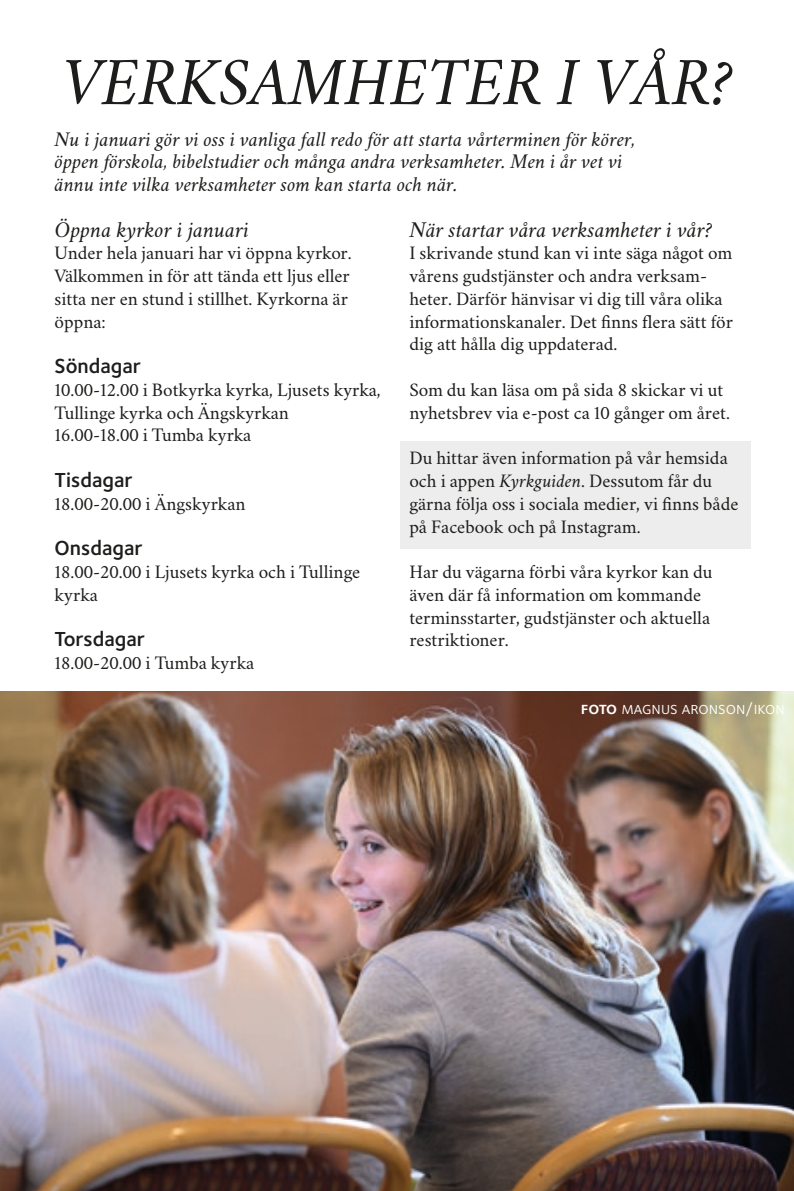
<style>
.page{position:relative;width:794px;height:1191px;background:#fff}
.page>*{position:absolute;margin:0;border:0;box-sizing:border-box;transform-origin:0 0}
.Sidrubrik__kursiv{font:italic 68.25px "Crimson Svk 2.0";color:#1d1d1b}
.Under_rubrik_liten_k{font:italic 22.75px "Crimson Svk 2.0";color:#1d1d1b}
.Ingress__kursiv{font:italic 21px/22.8px "Crimson Svk 2.0";color:#1d1d1b}
.Underrubrik_Liten{font:600 21px "Foundry Sterling";color:#1d1d1b}
.Bröd{font:19.25px/22.8px "Crimson Svk 2.0";color:#1d1d1b}
.Byline{font:17.5px "Foundry Sterling Book Expert";color:#fff}
.s1{font-style:italic}
.s2{font-family:"Foundry Sterling Demi Expert"}
</style>
<div class="page">
<hr style="left:793px;top:0;width:1px;height:1191px;background:#e5f3f7">
<div style="left:400px;top:441px;width:351px;height:108px;background:#ededed"></div>
<img style="left:0;top:692px;width:794px;height:499px">
<p class="Sidrubrik__kursiv" style="left:62px;top:40px;width:671px">VERKSAMHETER I VÅR?</p>
<p class="Ingress__kursiv" style="left:55px;top:127px;width:582px">Nu i januari gör vi oss i vanliga fall redo för att starta vårterminen för körer, öppen förskola, bibelstudier och många andra verksamheter. Men i år vet vi ännu inte vilka verksamheter som kan starta och när.</p>
<p class="Under_rubrik_liten_k" style="left:55px;top:215px;width:196px">Öppna kyrkor i januari</p>
<p class="Bröd" style="left:55px;top:241px;width:299px">Under hela januari har vi öppna kyrkor.<br>Välkommen in för att tända ett ljus eller sitta ner en stund i stillhet. Kyrkorna är öppna:</p>
<p class="Underrubrik_Liten" style="left:55px;top:354px;width:88px">Söndagar</p>
<p class="Bröd" style="left:55px;top:377px;width:328px">10.00-12.00 i Botkyrka kyrka, Ljusets kyrka,<br>Tullinge kyrka och Ängskyrkan<br>16.00-18.00 i Tumba kyrka</p>
<p class="Underrubrik_Liten" style="left:55px;top:467px;width:80px">Tisdagar</p>
<p class="Bröd" style="left:55px;top:491px;width:192px">18.00-20.00 i Ängskyrkan</p>
<p class="Underrubrik_Liten" style="left:55px;top:536px;width:90px">Onsdagar</p>
<p class="Bröd" style="left:55px;top:559px;width:307px">18.00-20.00 i Ljusets kyrka och i Tullinge kyrka</p>
<p class="Underrubrik_Liten" style="left:55px;top:627px;width:92px">Torsdagar</p>
<p class="Bröd" style="left:55px;top:650px;width:201px">18.00-20.00 i Tumba kyrka</p>
<p class="Under_rubrik_liten_k" style="left:409px;top:215px;width:304px">När startar våra verksamheter i vår?</p>
<p class="Bröd" style="left:409px;top:241px;width:325px">I skrivande stund kan vi inte säga något om vårens gudstjänster och andra verksam&shy;heter. Därför hänvisar vi dig till våra olika informationskanaler. Det finns flera sätt för dig att hålla dig uppdaterad.</p>
<p class="Bröd" style="left:409px;top:377px;width:322px">Som du kan läsa om på sida 8 skickar vi ut nyhetsbrev via e-post ca 10 gånger om året.</p>
<p class="Bröd" style="left:409px;top:445px;width:330px">Du hittar även information på vår hemsida och i appen <span class="s1">Kyrkguiden</span>. Dessutom får du gärna följa oss i sociala medier, vi finns både på Facebook och på Instagram.</p>
<p class="Bröd" style="left:409px;top:559px;width:305px">Har du vägarna förbi våra kyrkor kan du även där få information om kommande terminsstarter, gudstjänster och aktuella restriktioner.</p>
<p class="Byline" style="left:581px;top:698px;width:205px"><span class="s2">foto</span> magnus aronson/ikon</p>
</div>
